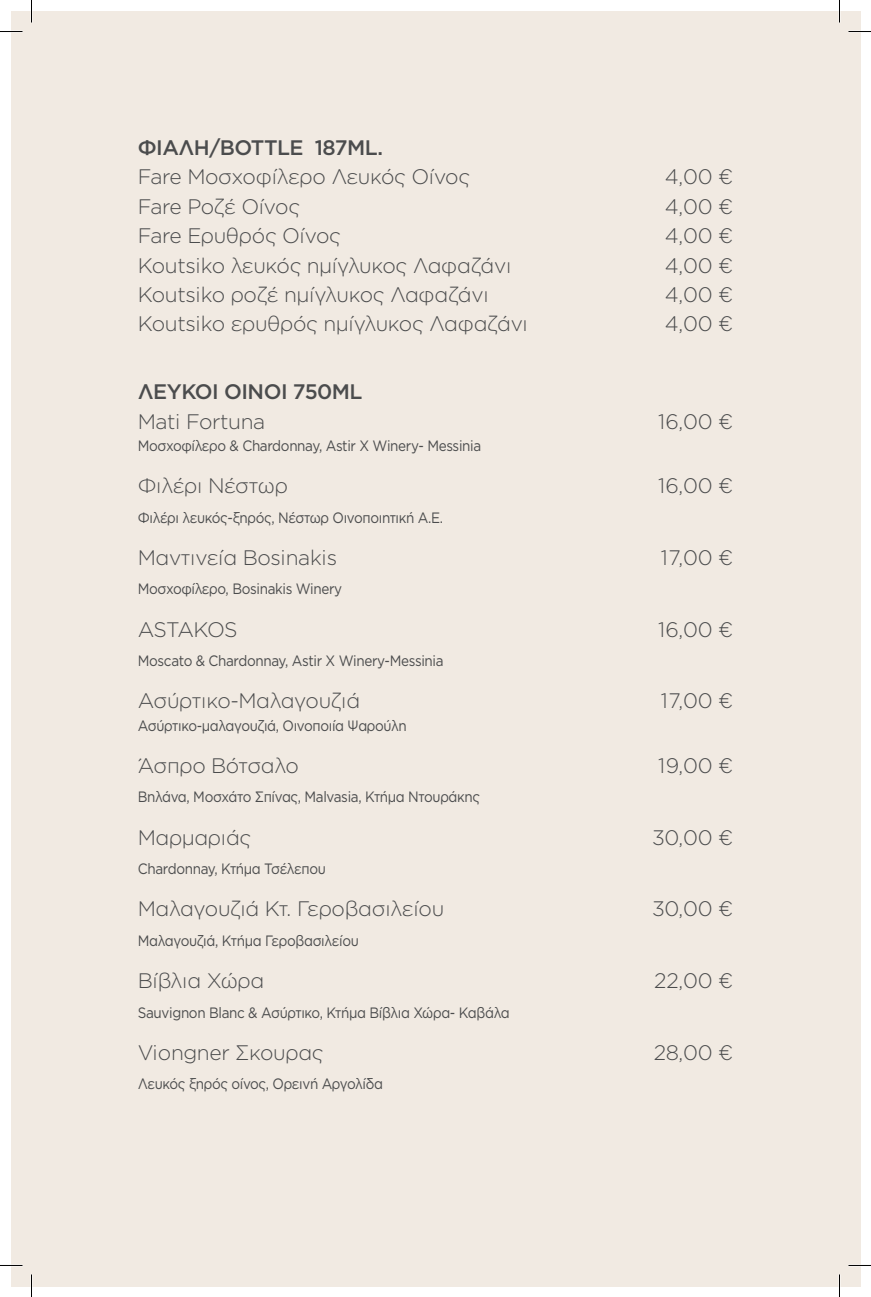
<style>
.page{position:relative;width:871px;height:1297px;background:#fff}
.page>*{position:absolute;margin:0;border:0;box-sizing:border-box;transform-origin:0 0}
.t1{font:300 21px "Gotham Greek";letter-spacing:-.025em;color:#4b4c4d}
.t2{font:500 21px "Gotham Greek";letter-spacing:-.025em;color:#4b4c4d}
.t3{font:15px "Gotham Greek";letter-spacing:-.025em;color:#4b4c4d;scale:.9 1}
</style>
<div class="page">
<div style="left:11px;top:11px;width:850px;height:1275px;background:#f1eae2"></div>
<hr style="left:0;top:1264px;width:22px;height:2px;background:#fff">
<hr style="left:848px;top:1264px;width:23px;height:2px;background:#fff">
<hr style="left:838px;top:0;width:2px;height:22px;background:#fff">
<hr style="left:838px;top:1274px;width:2px;height:22px;background:#fff">
<svg style="left:0;top:31px;width:22px;height:1px"></svg>
<svg style="left:848px;top:31px;width:23px;height:1px"></svg>
<svg style="left:848px;top:1264px;width:13px;height:1px"></svg>
<svg style="left:31px;top:0;width:1px;height:22px"></svg>
<svg style="left:31px;top:1274px;width:1px;height:22px"></svg>
<svg style="left:839px;top:0;width:1px;height:22px"></svg>
<svg style="left:839px;top:1274px;width:1px;height:22px"></svg>
<p class="t2" style="left:138px;top:135px;width:247px">ΦΙΆΛΗ/ΒOTTLE 187ML.</p>
<p class="t1" style="left:138px;top:165px;width:334px">Fare Μοσχοφίλερο Λευκός Οίνος</p>
<p class="t1" style="left:665px;top:165px;width:70px">4,00 €</p>
<p class="t1" style="left:138px;top:195px;width:164px">Fare Ροζέ Οίνος</p>
<p class="t1" style="left:665px;top:195px;width:70px">4,00 €</p>
<p class="t1" style="left:138px;top:224px;width:205px">Fare Ερυθρός Οίνος</p>
<p class="t1" style="left:665px;top:224px;width:70px">4,00 €</p>
<p class="t1" style="left:138px;top:254px;width:375px">Koutsiko λευκός ημίγλυκος Λαφαζάνι</p>
<p class="t1" style="left:665px;top:254px;width:70px">4,00 €</p>
<p class="t1" style="left:138px;top:283px;width:353px">Koutsiko ροζέ ημίγλυκος Λαφαζάνι</p>
<p class="t1" style="left:665px;top:283px;width:70px">4,00 €</p>
<p class="t1" style="left:138px;top:312px;width:392px">Koutsiko ερυθρός ημίγλυκος Λαφαζάνι</p>
<p class="t1" style="left:665px;top:312px;width:70px">4,00 €</p>
<p class="t2" style="left:138px;top:380px;width:226px">ΛΕΥΚΟΊ ΟΊ ΝΟΙ 750ML</p>
<p class="t1" style="left:138px;top:410px;width:129px">Mati Fortuna</p>
<p class="t1" style="left:658px;top:410px;width:77px">16,00 €</p>
<p class="t3" style="left:138px;top:437px;width:383px">Μοσχοφίλερο &amp; Chardonnay, Astir X Winery- Messinia</p>
<p class="t1" style="left:138px;top:474px;width:152px">Φιλέρι Νέστωρ</p>
<p class="t1" style="left:658px;top:474px;width:77px">16,00 €</p>
<p class="t3" style="left:138px;top:509px;width:341px">Φιλέρι λευκός-ξηρός, Νέστωρ Οινοποιητική Α.Ε.</p>
<p class="t1" style="left:138px;top:546px;width:201px">Μαντινεία Bosinakis</p>
<p class="t1" style="left:661px;top:546px;width:74px">17,00 €</p>
<p class="t3" style="left:138px;top:580px;width:229px">Μοσχοφίλερο, Bosinakis Winery</p>
<p class="t1" style="left:138px;top:617px;width:101px">ASTAKOS</p>
<p class="t1" style="left:658px;top:617px;width:77px">16,00 €</p>
<p class="t3" style="left:138px;top:652px;width:341px">Moscato &amp; Chardonnay, Astir X Winery-Messinia</p>
<p class="t1" style="left:138px;top:689px;width:224px">Ασύρτικο-Μαλαγουζιά</p>
<p class="t1" style="left:661px;top:689px;width:74px">17,00 €</p>
<p class="t3" style="left:138px;top:717px;width:300px">Ασύρτικο-μαλαγουζιά, Οινοποιία Ψαρούλη</p>
<p class="t1" style="left:138px;top:754px;width:163px">Άσπρο Βότσαλο</p>
<p class="t1" style="left:658px;top:754px;width:76px">19,00 €</p>
<p class="t3" style="left:138px;top:788px;width:382px">Βηλάνα, Μοσχάτο Σπίνας, Malvasia, Κτήμα Ντουράκης</p>
<p class="t1" style="left:138px;top:825px;width:115px">Μαρμαριάς</p>
<p class="t1" style="left:652px;top:825px;width:83px">30,00 €</p>
<p class="t3" style="left:138px;top:860px;width:210px">Chardonnay, Κτήμα Τσέλεπου</p>
<p class="t1" style="left:138px;top:897px;width:308px">Μαλαγουζιά Κτ. Γεροβασιλείου</p>
<p class="t1" style="left:652px;top:897px;width:83px">30,00 €</p>
<p class="t3" style="left:138px;top:932px;width:247px">Μαλαγουζιά, Κτήμα Γεροβασιλείου</p>
<p class="t1" style="left:138px;top:969px;width:128px">Βίβλια Χώρα</p>
<p class="t1" style="left:654px;top:969px;width:80px">22,00 €</p>
<p class="t3" style="left:138px;top:1003px;width:415px">Sauvignon Blanc &amp; Ασύρτικο, Κτήμα Βίβλια Χώρα- Καβάλα</p>
<p class="t1" style="left:138px;top:1040px;width:187px">Viongner Σκουρας</p>
<p class="t1" style="left:654px;top:1040px;width:81px">28,00 €</p>
<p class="t3" style="left:138px;top:1075px;width:274px">Λευκός ξηρός οίνος, Ορεινή Αργολίδα</p>
</div>
